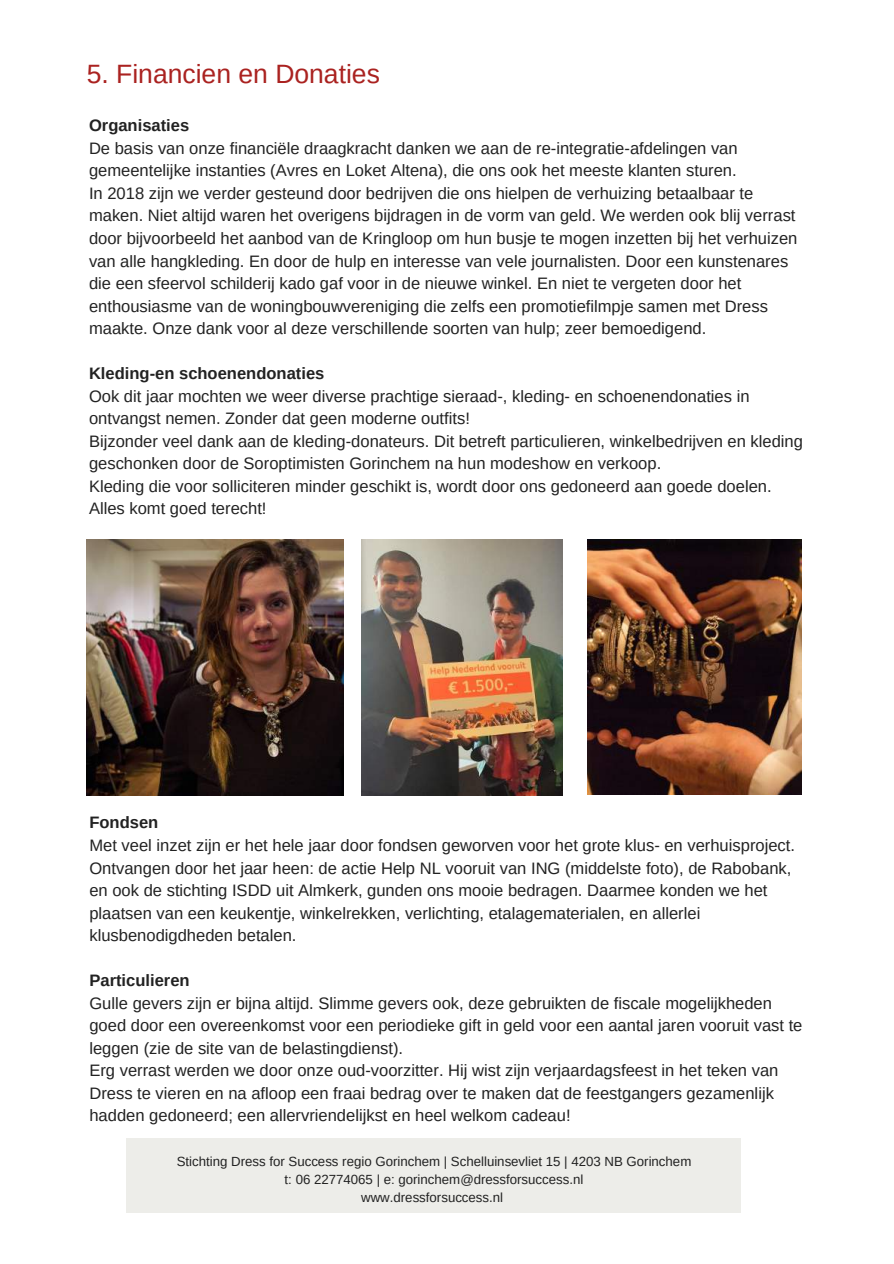
<style>
.page{position:relative;width:894px;height:1264px;background:#fff}
.page>*{position:absolute;margin:0;border:0;box-sizing:border-box;transform-origin:0 0}
.t1{font:26.55px "Arimo";color:#aa2220}
.t2{font:16.5px/22.5px "Arimo";color:#222}
.t3{font:700 16.5px "Arimo";color:#222}
.t4{font:13.2px/18px "Arimo";color:#222;text-align:center}
</style>
<div class="page">
<div style="left:127px;top:1138px;width:613px;height:74px;background:#edede9"></div>
<img style="left:361px;top:540px;width:201px;height:255px">
<img style="left:587px;top:539px;width:214px;height:255px">
<img style="left:87px;top:540px;width:256px;height:255px">
<h1 class="t1" style="left:87px;top:59px;width:294px">5. Financien en Donaties</h1>
<p class="t3" style="left:89px;top:116px;width:102px">Organisaties</p>
<p class="t2" style="left:89px;top:137px;width:709px">De basis van onze financiële draagkracht danken we aan de re-integratie-afdelingen van gemeentelijke instanties (Avres en Loket Altena), die ons ook het meeste klanten sturen.<br>In 2018 zijn we verder gesteund door bedrijven die ons hielpen de verhuizing betaalbaar te maken. Niet altijd waren het overigens bijdragen in de vorm van geld. We werden ook blij verrast door bijvoorbeeld het aanbod van de Kringloop om hun busje te mogen inzetten bij het verhuizen van alle hangkleding. En door de hulp en interesse van vele journalisten. Door een kunstenares die een sfeervol schilderij kado gaf voor in de nieuwe winkel. En niet te vergeten door het enthousiasme van de woningbouwvereniging die zelfs een promotiefilmpje samen met Dress maakte. Onze dank voor al deze verschillende soorten van hulp; zeer bemoedigend.</p>
<p class="t3" style="left:89px;top:364px;width:237px">Kleding-en schoenendonaties</p>
<p class="t2" style="left:89px;top:385px;width:715px">Ook dit jaar mochten we weer diverse prachtige sieraad-, kleding- en schoenendonaties in ontvangst nemen. Zonder dat geen moderne outfits!<br>Bijzonder veel dank aan de kleding-donateurs. Dit betreft particulieren, winkelbedrijven en kleding geschonken door de Soroptimisten Gorinchem na hun modeshow en verkoop.<br>Kleding die voor solliciteren minder geschikt is, wordt door ons gedoneerd aan goede doelen.<br>Alles komt goed terecht!</p>
<p class="t3" style="left:89px;top:813px;width:70px">Fondsen</p>
<p class="t2" style="left:89px;top:834px;width:707px">Met veel inzet zijn er het hele jaar door fondsen geworven voor het grote klus- en verhuisproject.<br>Ontvangen door het jaar heen: de actie Help NL vooruit van ING (middelste foto), de Rabobank, en ook de stichting ISDD uit Almkerk, gunden ons mooie bedragen. Daarmee konden we het plaatsen van een keukentje, winkelrekken, verlichting, etalagematerialen, en allerlei klusbenodigdheden betalen.</p>
<p class="t3" style="left:89px;top:971px;width:102px">Particulieren</p>
<p class="t2" style="left:89px;top:991px;width:714px">Gulle gevers zijn er bijna altijd. Slimme gevers ook, deze gebruikten de fiscale mogelijkheden goed door een overeenkomst voor een periodieke gift in geld voor een aantal jaren vooruit vast te leggen (zie de site van de belastingdienst).<br>Erg verrast werden we door onze oud-voorzitter. Hij wist zijn verjaardagsfeest in het teken van Dress te vieren en na afloop een fraai bedrag over te maken dat de feestgangers gezamenlijk hadden gedoneerd; een allervriendelijkst en heel welkom cadeau!</p>
<p class="t4" style="left:177px;top:1152px;width:516px">Stichting Dress for Success regio Gorinchem | Schelluinsevliet 15 | 4203 NB Gorinchem t: 06 22774065 | e: gorinchem@dressforsuccess.nl<br>www.dressforsuccess.nl</p>
</div>
